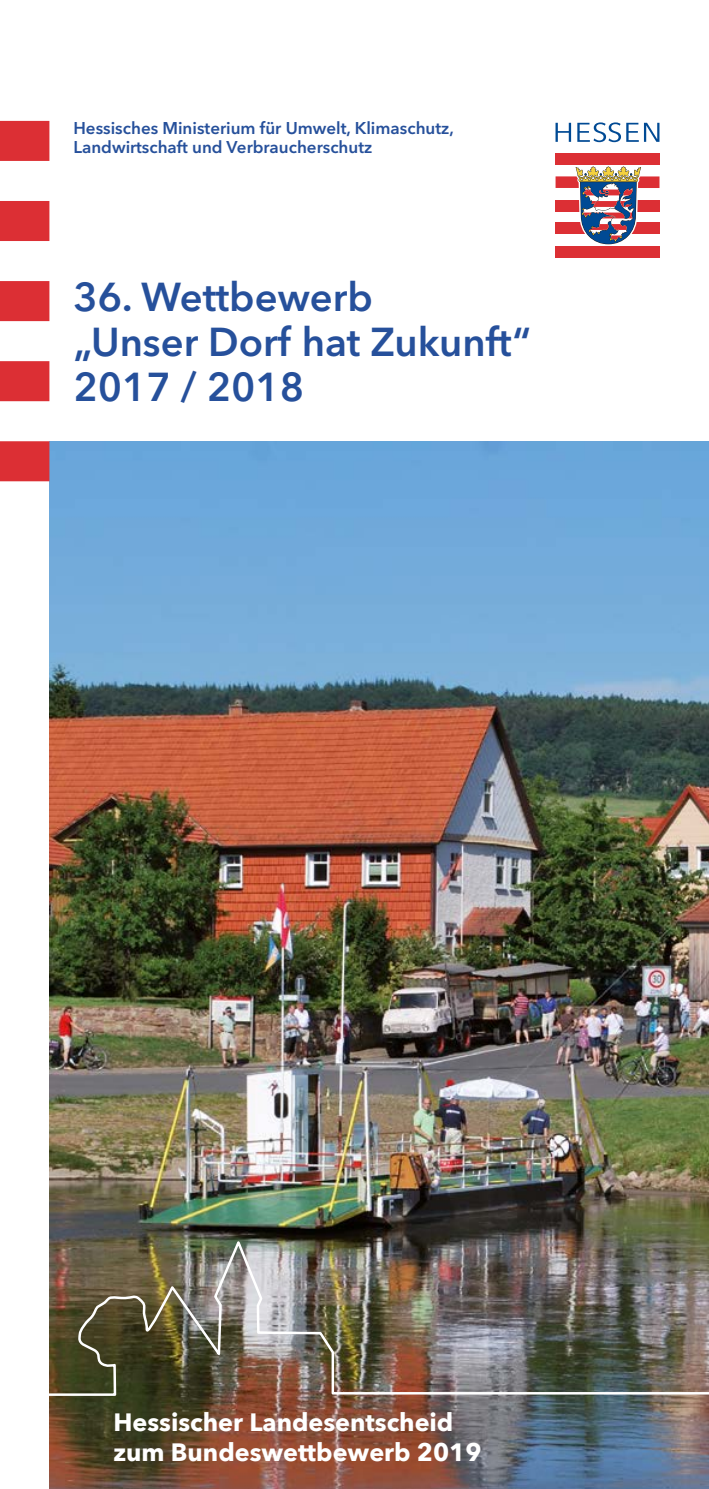
<style>
.page{position:relative;width:709px;height:1489px;background:#fff}
.page>*{position:absolute;margin:0;border:0;box-sizing:border-box;transform-origin:0 0}
.t1{font:600 40px/45px "Avenir Next LT Pro";color:#26509b}
.t2{font:700 25px/30px "Avenir Next";color:#fff}
.t3{font:600 17px/19.8px "Avenir Next LT Pro";color:#26509b}
</style>
<div class="page">
<div style="left:555px;top:153px;width:104px;height:12px;background:#dc2f34"></div>
<div style="left:555px;top:176px;width:104px;height:12px;background:#dc2f34"></div>
<div style="left:555px;top:200px;width:104px;height:11px;background:#dc2f34"></div>
<div style="left:555px;top:223px;width:104px;height:11px;background:#dc2f34"></div>
<div style="left:555px;top:246px;width:104px;height:11px;background:#dc2f34"></div>
<svg style="left:574px;top:166px;width:68px;height:79px"></svg>
<svg style="left:555px;top:123px;width:16px;height:19px"></svg>
<svg style="left:577px;top:122px;width:82px;height:20px"></svg>
<img style="left:49px;top:441px;width:660px;height:1047px">
<svg style="left:0;top:121px;width:49px;height:360px"></svg>
<img style="left:49px;top:992px;width:660px;height:404px">
<p class="t3" style="left:73px;top:118px;width:382px">Hessisches Ministerium für Umwelt, Klimaschutz,<br>Landwirtschaft und Verbraucherschutz</p>
<h1 class="t1" style="left:73px;top:274px;width:459px">36. Wettbewerb<br>„Unser Dorf hat Zukunft“<br>2017 / 2018</h1>
<p class="t2" style="left:113px;top:1406px;width:369px">Hessischer Landesentscheid zum Bundeswettbewerb 2019</p>
</div>
